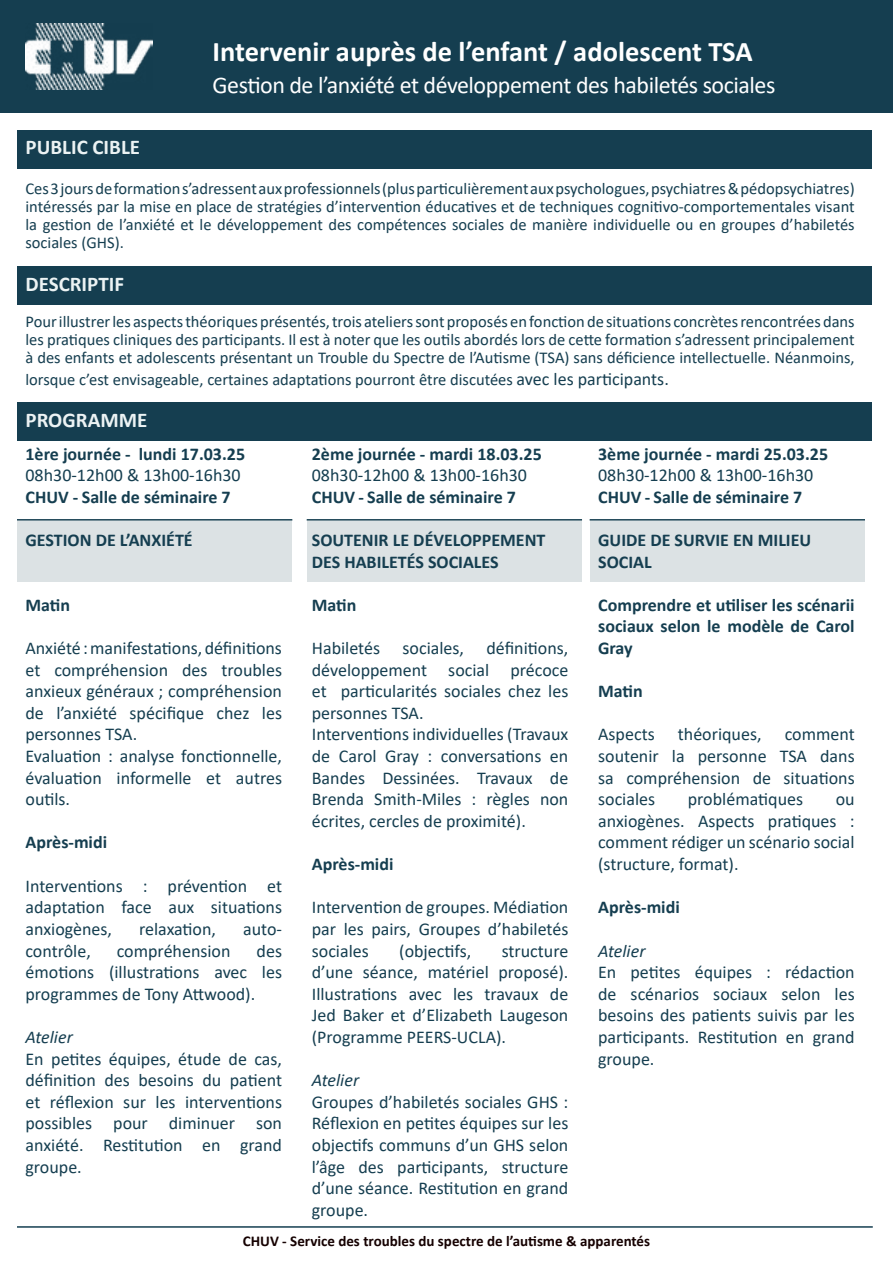
<style>
.page{position:relative;width:893px;height:1263px;background:#fff}
.page>*{position:absolute;margin:0;border:0;box-sizing:border-box;transform-origin:0 0}
.t1{font:700 28.5px "Calibri";color:#fff}
.t2{font:24px "Calibri";letter-spacing:-.02em;color:#fff}
.t3{font:700 21px "Calibri";color:#ecf3f4}
.t4{font:18px/21.6px "Calibri";color:#153e50;text-align:justify}
.t5{font:700 18px/21.6px "Calibri";color:#153e50}
.t6{font:italic 18px "Calibri";color:#153e50}
.t7{font:16.5px/18px "Calibri";color:#153e50;text-align:justify}
.t8{font:700 15px "Calibri";color:#150000}
.s1{font-size:18px}
</style>
<div class="page">
<div style="left:0;top:0;width:893px;height:113px;background:#153e50"></div>
<div style="left:17px;top:521px;width:275px;height:61px;background:#dce2e4"></div>
<hr style="left:17px;top:519px;width:275px;height:2px;background:#153e50">
<hr style="left:307px;top:519px;width:275px;height:2px;background:#153e50">
<hr style="left:590px;top:519px;width:275px;height:2px;background:#153e50">
<div style="left:307px;top:521px;width:275px;height:61px;background:#dce2e4"></div>
<div style="left:590px;top:521px;width:275px;height:61px;background:#dce2e4"></div>
<div style="left:17px;top:403px;width:855px;height:38px;background:#153e50"></div>
<div style="left:17px;top:130px;width:855px;height:38px;background:#153e50"></div>
<div style="left:17px;top:267px;width:855px;height:38px;background:#153e50"></div>
<hr style="left:17px;top:1226px;width:856px;height:2px;background:#153e50">
<img style="left:26px;top:23px;width:127px;height:67px">
<h1 class="t1" style="left:213px;top:31px;width:542px">Intervenir auprès de l’enfant / adolescent TSA</h1>
<h2 class="t2" style="left:213px;top:68px;width:564px">Gestion de l’anxiété et développement des habiletés sociales</h2>
<p class="t3" style="left:26px;top:132px;width:116px">PUBLIC CIBLE</p>
<p class="t7" style="left:26px;top:179px;width:831px">Ces 3 jours de formation s’adressent aux professionnels (plus particulièrement aux psychologues, psychiatres &amp; pédopsychiatres) intéressés par la mise en place de stratégies d’intervention éducatives et de techniques cognitivo-comportementales visant la gestion de l’anxiété et le développement des compétences sociales de manière individuelle ou en groupes d’habiletés sociales (GHS).</p>
<p class="t3" style="left:26px;top:269px;width:100px">DESCRIPTIF</p>
<p class="t7" style="left:26px;top:312px;width:831px">Pour illustrer les aspects théoriques présentés, trois ateliers sont proposés en fonction de situations concrètes rencontrées dans les pratiques cliniques des participants. Il est à noter que les outils abordés lors de cette formation s’adressent principalement à des enfants et adolescents présentant un Trouble du Spectre de l’Autisme (TSA) sans déficience intellectuelle. Néanmoins,</p>
<p class="t7" style="left:26px;top:370px;width:645px">lorsque c’est envisageable, certaines adaptations pourront être discutées <span class="s1">avec les participants.</span></p>
<p class="t3" style="left:26px;top:405px;width:123px">PROGRAMME</p>
<p class="t5" style="left:26px;top:443px;width:221px">1ère journée - lundi 17.03.25</p>
<p class="t4" style="left:26px;top:464px;width:217px">08h30-12h00 &amp; 13h00-16h30</p>
<p class="t5" style="left:26px;top:486px;width:207px">CHUV - Salle de séminaire 7</p>
<p class="t5" style="left:26px;top:529px;width:169px">GESTION DE L’ANXIÉTÉ</p>
<p class="t5" style="left:26px;top:594px;width:46px">Matin</p>
<p class="t4" style="left:26px;top:637px;width:258px;text-align:left">Anxiété : manifestations, définitions et compréhension des troubles anxieux généraux ; compréhension de l’anxiété spécifique chez les personnes TSA.<br>Evaluation : analyse fonctionnelle, évaluation informelle et autres outils.</p>
<p class="t5" style="left:26px;top:831px;width:83px">Après-midi</p>
<p class="t4" style="left:26px;top:874px;width:258px">Interventions : prévention et adaptation face aux situations anxiogènes,</p>
<p class="t4" style="left:139px;top:918px;width:78px">relaxation,</p>
<p class="t4" style="left:243px;top:918px;width:40px">auto-</p>
<p class="t4" style="left:26px;top:939px;width:67px">contrôle,</p>
<p class="t4" style="left:117px;top:939px;width:115px">compréhension</p>
<p class="t4" style="left:26px;top:939px;width:258px;text-indent:231px">des émotions (illustrations avec les programmes de Tony Attwood).</p>
<p class="t6" style="left:26px;top:1024px;width:49px">Atelier</p>
<p class="t4" style="left:26px;top:1047px;width:258px">En petites équipes, étude de cas, définition des besoins du patient et réflexion sur les interventions possibles pour diminuer son anxiété. Restitution en grand groupe.</p>
<p class="t5" style="left:312px;top:443px;width:231px">2ème journée - mardi 18.03.25</p>
<p class="t4" style="left:312px;top:464px;width:217px">08h30-12h00 &amp; 13h00-16h30</p>
<p class="t5" style="left:312px;top:486px;width:206px">CHUV - Salle de séminaire 7</p>
<p class="t5" style="left:312px;top:529px;width:235px">SOUTENIR LE DÉVELOPPEMENT<br>DES HABILETÉS SOCIALES</p>
<p class="t5" style="left:312px;top:594px;width:46px">Matin</p>
<p class="t4" style="left:312px;top:637px;width:258px;text-align:left">Habiletés sociales, définitions, développement social précoce et particularités sociales chez les personnes TSA.<br>Interventions individuelles (Travaux de Carol Gray : conversations en<br>Bandes Dessinées. Travaux de<br>Brenda Smith-Miles : règles non écrites, cercles de proximité).</p>
<p class="t5" style="left:312px;top:853px;width:83px">Après-midi</p>
<p class="t4" style="left:312px;top:896px;width:258px">Intervention de groupes. Médiation par les pairs, Groupes d’habiletés sociales</p>
<p class="t4" style="left:399px;top:939px;width:74px">(objectifs,</p>
<p class="t4" style="left:312px;top:939px;width:258px;text-indent:190px">structure d’une séance, matériel proposé).<br>Illustrations avec les travaux de Jed Baker et d’Elizabeth Laugeson (Programme PEERS-UCLA).</p>
<p class="t6" style="left:312px;top:1068px;width:49px">Atelier</p>
<p class="t4" style="left:312px;top:1090px;width:258px">Groupes d’habiletés sociales GHS :<br>Réflexion en petites équipes sur les objectifs communs d’un GHS selon l’âge des participants, structure d’une séance. Restitution en grand groupe.</p>
<p class="t5" style="left:598px;top:443px;width:231px">3ème journée - mardi 25.03.25</p>
<p class="t4" style="left:598px;top:464px;width:217px">08h30-12h00 &amp; 13h00-16h30</p>
<p class="t5" style="left:598px;top:486px;width:206px">CHUV - Salle de séminaire 7</p>
<p class="t5" style="left:598px;top:529px;width:215px">GUIDE DE SURVIE EN MILIEU<br>SOCIAL</p>
<p class="t5" style="left:598px;top:594px;width:258px;text-align:justify">Comprendre et utiliser les scénarii sociaux selon le modèle de Carol Gray</p>
<p class="t5" style="left:598px;top:680px;width:46px">Matin</p>
<p class="t4" style="left:598px;top:723px;width:58px">Aspects</p>
<p class="t4" style="left:678px;top:723px;width:85px">théoriques,</p>
<p class="t4" style="left:598px;top:723px;width:258px;text-indent:187px">comment soutenir la personne TSA dans sa compréhension de situations sociales</p>
<p class="t4" style="left:688px;top:788px;width:117px">problématiques</p>
<p class="t4" style="left:598px;top:788px;width:258px;text-indent:238px">ou anxiogènes. Aspects pratiques : comment rédiger un scénario social (structure, format).</p>
<p class="t5" style="left:598px;top:896px;width:83px">Après-midi</p>
<p class="t6" style="left:598px;top:938px;width:49px">Atelier</p>
<p class="t4" style="left:598px;top:961px;width:258px">En petites équipes : rédaction de scénarios sociaux selon les besoins des patients suivis par les participants. Restitution en grand groupe.</p>
<p class="t8" style="left:243px;top:1230px;width:409px">CHUV - Service des troubles du spectre de l’autisme &amp; apparentés</p>
</div>
